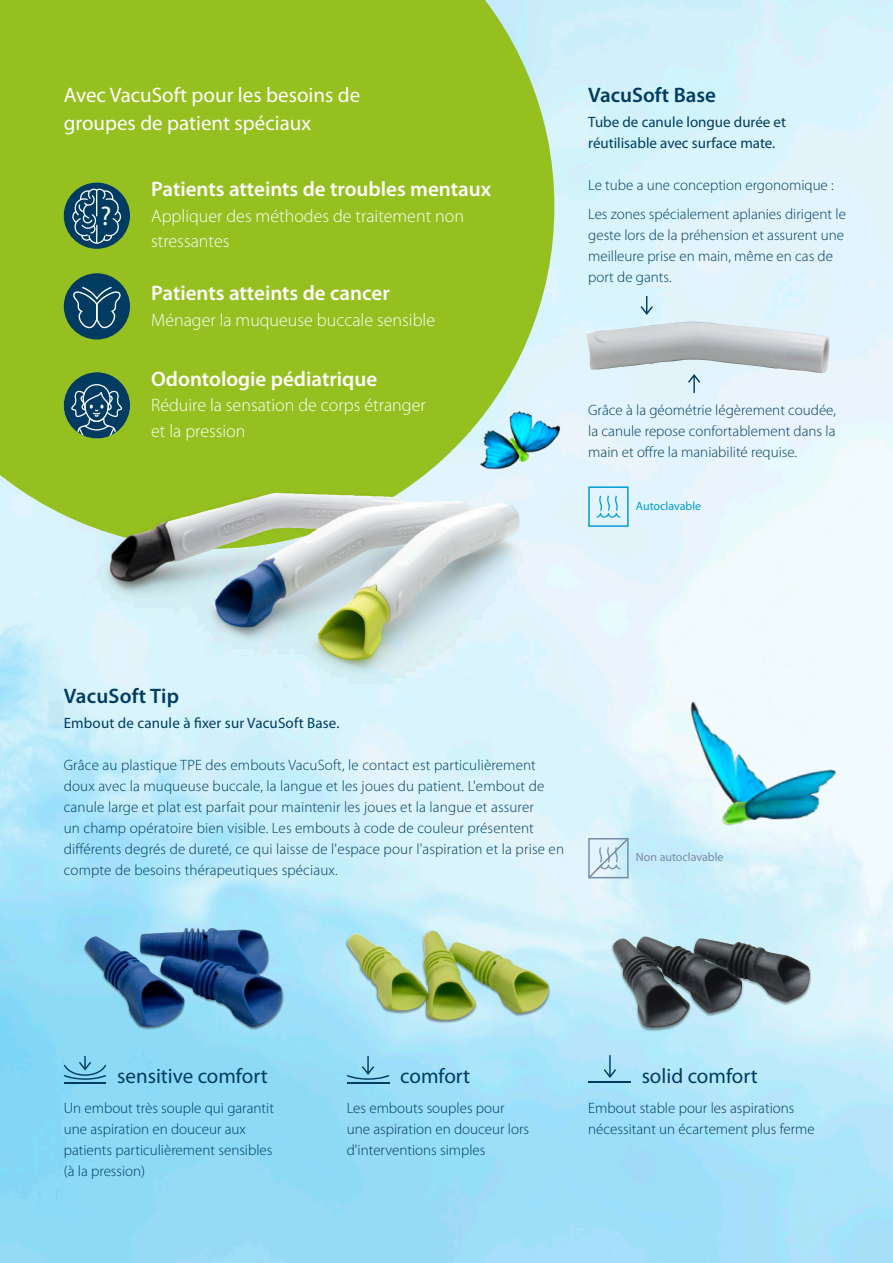
<style>
.page{position:relative;width:893px;height:1263px;background:#fff}
.page>*{position:absolute;margin:0;border:0;box-sizing:border-box;transform-origin:0 0}
.t1{font:27px "Myriad Pro";color:#fff}
.t2{font:600 21px "Myriad Pro";color:#fff}
.t3{font:21px/28.5px "Myriad Pro";color:#fff}
.t4{font:21px "Myriad Pro";color:#003c62}
.t5{font:600 21px "Myriad Pro";color:#003c62}
.t6{font:300 18px/25.5px "Myriad Pro";color:#fff}
.t7{font:300 15px/21px "Myriad Pro";color:#003c62}
.t8{font:15px/21px "Myriad Pro";color:#003c62}
.t9{font:12px "Myriad Pro";color:#778ba8}
.t10{font:12px "Myriad Pro";color:#009dd4}
</style>
<div class="page">
<img style="left:0;top:0;width:893px;height:1263px">
<img style="left:84px;top:927px;width:199px;height:102px">
<div style="left:346px;top:930px;width:204px;height:93px;background:#1d1d1b;opacity:.46"></div>
<img style="left:346px;top:930px;width:202px;height:91px">
<div style="left:611px;top:936px;width:201px;height:95px;background:#1d1d1b;opacity:.46"></div>
<img style="left:612px;top:936px;width:198px;height:93px">
<img style="left:674px;top:690px;width:178px;height:157px">
<div style="left:0;top:0;width:554px;height:549px;background:#95c01f"></div>
<img style="left:49px;top:454px;width:533px;height:274px">
<img style="left:110px;top:493px;width:296px;height:134px">
<svg style="left:64px;top:183px;width:66px;height:66px;background:#3b6d64"></svg>
<svg style="left:64px;top:273px;width:66px;height:66px;background:#31655e"></svg>
<svg style="left:64px;top:372px;width:66px;height:66px;background:#3b6d65"></svg>
<img style="left:470px;top:403px;width:101px;height:83px">
<svg style="left:587px;top:836px;width:43px;height:44px;background:#c5dcea"></svg>
<div style="left:588px;top:486px;width:41px;height:41px;border:2px solid #009dd4"></div>
<svg style="left:597px;top:496px;width:23px;height:22px"></svg>
<img style="left:586px;top:322px;width:245px;height:51px">
<svg style="left:641px;top:296px;width:12px;height:19px"></svg>
<svg style="left:688px;top:374px;width:12px;height:19px"></svg>
<svg style="left:64px;top:1056px;width:42px;height:24px"></svg>
<hr style="left:64px;top:1082px;width:42px;height:1px;background:#003c62">
<svg style="left:347px;top:1056px;width:42px;height:24px"></svg>
<hr style="left:347px;top:1082px;width:42px;height:1px;background:#003c62">
<svg style="left:604px;top:1055px;width:12px;height:23px"></svg>
<hr style="left:589px;top:1081px;width:42px;height:2px;background:#003c62">
<h2 class="t3" style="left:64px;top:81px;width:298px">Avec VacuSoft pour les besoins de groupes de patient spéciaux</h2>
<h1 class="t1" style="left:100px;top:201px;width:12px">?</h1>
<h2 class="t2" style="left:151px;top:178px;width:341px">Patients atteints de troubles mentaux</h2>
<p class="t6" style="left:151px;top:204px;width:314px">Appliquer des méthodes de traitement non stressantes</p>
<h2 class="t2" style="left:151px;top:281px;width:240px">Patients atteints de cancer</h2>
<p class="t6" style="left:151px;top:307px;width:285px">Ménager la muqueuse buccale sensible</p>
<h2 class="t2" style="left:151px;top:367px;width:228px">Odontologie pédiatrique</h2>
<p class="t6" style="left:151px;top:393px;width:276px">Réduire la sensation de corps étranger et la pression</p>
<h2 class="t5" style="left:588px;top:83px;width:129px">VacuSoft Base</h2>
<p class="t8" style="left:588px;top:112px;width:199px">Tube de canule longue durée et réutilisable avec surface mate.</p>
<p class="t7" style="left:588px;top:170px;width:259px;line-height:29.5px">Le tube a une conception ergonomique :<br>Les zones spécialement aplanies dirigent le</p>
<p class="t7" style="left:588px;top:225px;width:257px">geste lors de la préhension et assurent une meilleure prise en main, même en cas de port de gants.</p>
<p class="t7" style="left:588px;top:400px;width:249px;text-align:justify">Grâce à la géométrie légèrement coudée, la canule repose confortablement dans la main et offre la maniabilité requise.</p>
<p class="t10" style="left:636px;top:499px;width:67px">Autoclavable</p>
<h2 class="t5" style="left:64px;top:684px;width:117px">VacuSoft Tip</h2>
<p class="t8" style="left:64px;top:713px;width:277px">Embout de canule à fixer sur VacuSoft Base.</p>
<p class="t7" style="left:64px;top:755px;width:502px">Grâce au plastique TPE des embouts VacuSoft, le contact est particulièrement doux avec la muqueuse buccale, la langue et les joues du patient. L'embout de canule large et plat est parfait pour maintenir les joues et la langue et assurer<br>un champ opératoire bien visible. Les embouts à code de couleur présentent différents degrés de dureté, ce qui laisse de l'espace pour l'aspiration et la prise en compte de besoins thérapeutiques spéciaux.</p>
<p class="t9" style="left:636px;top:850px;width:89px">Non autoclavable</p>
<h2 class="t4" style="left:117px;top:1065px;width:152px">sensitive comfort</h2>
<p class="t7" style="left:64px;top:1097px;width:212px">Un embout très souple qui garantit une aspiration en douceur aux patients particulièrement sensibles (à la pression)</p>
<h2 class="t4" style="left:400px;top:1065px;width:72px">comfort</h2>
<p class="t7" style="left:347px;top:1097px;width:184px">Les embouts souples pour une aspiration en douceur lors d'interventions simples</p>
<h2 class="t4" style="left:642px;top:1065px;width:118px">solid comfort</h2>
<p class="t7" style="left:588px;top:1097px;width:228px">Embout stable pour les aspirations nécessitant un écartement plus ferme</p>
</div>
